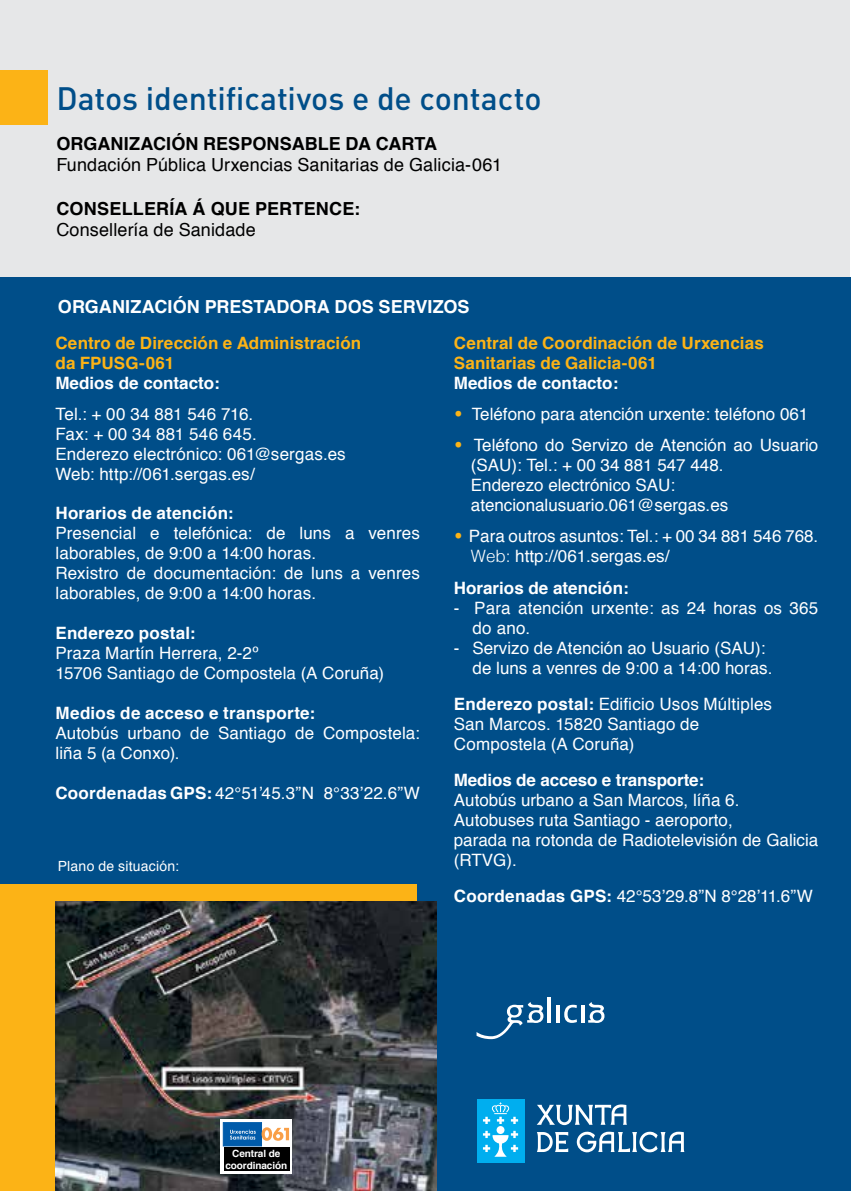
<style>
.page{position:relative;width:851px;height:1191px;background:#fff}
.page>*{position:absolute;margin:0;border:0;box-sizing:border-box;transform-origin:0 0}
.t1{font:500 32px "DIN";letter-spacing:-.005em;color:#004e89}
.t2{font:18px "Helvetica";letter-spacing:.01em;color:#000}
.t3{font:700 18px "Helvetica";letter-spacing:.01em;color:#000}
.t4{font:700 18px "Helvetica";letter-spacing:.005em;color:#fff}
.t5{font:17px/20px "Helvetica";color:#fff}
.t6{font:700 17px "Helvetica";color:#fff}
.t7{font:700 17px/20px "Helvetica";letter-spacing:.005em;color:#fcb316}
.t8{font:14px "Helvetica";letter-spacing:.015em;color:#fff}
.t9{font:700 10px/12px "Helvetica";letter-spacing:-.01em;color:#fff;text-align:center}
.s1{font-weight:700}
.s2{font-weight:700;font-size:26px;color:#fcb316}
.s3{font-weight:300}
</style>
<div class="page">
<div style="left:0;top:0;width:849px;height:1191px;background:#e6e7e8"></div>
<div style="left:0;top:278px;width:850px;height:913px;background:#004e89"></div>
<div style="left:0;top:70px;width:48px;height:54px;background:#fcb316"></div>
<hr style="left:547px;top:996px;width:3px;height:26px;background:#fff">
<hr style="left:556px;top:1005px;width:3px;height:17px;background:#fff">
<svg style="left:564px;top:1004px;width:13px;height:19px"></svg>
<hr style="left:581px;top:1005px;width:3px;height:17px;background:#fff">
<svg style="left:588px;top:1002px;width:16px;height:21px"></svg>
<svg style="left:476px;top:1002px;width:67px;height:37px"></svg>
<div style="left:476px;top:1099px;width:48px;height:64px;background:#00aeef"></div>
<svg style="left:483px;top:1130px;width:35px;height:26px"></svg>
<div style="left:496px;top:1126px;width:8px;height:8px;background:#fff;border-radius:50%"></div>
<svg style="left:483px;top:1102px;width:35px;height:22px"></svg>
<svg style="left:536px;top:1104px;width:90px;height:21px"></svg>
<svg style="left:537px;top:1132px;width:31px;height:20px"></svg>
<svg style="left:576px;top:1131px;width:108px;height:22px"></svg>
<div style="left:0;top:885px;width:416px;height:306px;background:#fcb316"></div>
<img style="left:55px;top:902px;width:382px;height:289px">
<div style="left:220px;top:1119px;width:72px;height:55px;background:#fff"></div>
<div style="left:223px;top:1122px;width:38px;height:24px;background:#005baa;border:1px solid #005baa"></div>
<svg style="left:230px;top:1127px;width:59px;height:13px"></svg>
<div style="left:224px;top:1147px;width:65px;height:24px;background:#000"></div>
<h1 class="t1" style="left:56px;top:78px;width:486px">Datos identificativos e de contacto</h1>
<p class="t3" style="left:56px;top:129px;width:382px">ORGANIZACIÓN RESPONSABLE DA CARTA</p>
<p class="t2" style="left:56px;top:151px;width:447px">Fundación Pública Urxencias Sanitarias de Galicia-061</p>
<p class="t3" style="left:56px;top:194px;width:305px">CONSELLERÍA Á QUE PERTENCE:</p>
<p class="t2" style="left:56px;top:216px;width:201px">Consellería de Sanidade</p>
<p class="t4" style="left:58px;top:292px;width:413px">ORGANIZACIÓN PRESTADORA DOS SERVIZOS</p>
<p class="t7" style="left:55px;top:333px;width:307px">Centro de Dirección e Administración da FPUSG-061</p>
<p class="t6" style="left:55px;top:369px;width:166px">Medios de contacto:</p>
<p class="t5" style="left:55px;top:404px;width:292px">Tel.: + 00 34 881 546 716.<br>Fax: + 00 34 881 546 645.<br>Enderezo electrónico: 061@sergas.es<br>Web: http://061.sergas.es/</p>
<p class="t6" style="left:55px;top:499px;width:179px">Horarios de atención:</p>
<p class="t5" style="left:55px;top:523px;width:366px">Presencial e telefónica: de luns a venres laborables, de 9:00 a 14:00 horas.<br>Rexistro de documentación: de luns a venres laborables, de 9:00 a 14:00 horas.</p>
<p class="t6" style="left:55px;top:619px;width:142px">Enderezo postal:</p>
<p class="t5" style="left:55px;top:643px;width:330px">Praza Martín Herrera, 2-2º<br>15706 Santiago de Compostela (A Coruña)</p>
<p class="t6" style="left:55px;top:699px;width:261px">Medios de acceso e transporte:</p>
<p class="t5" style="left:55px;top:723px;width:366px">Autobús urbano de Santiago de Compostela: liña 5 (a Conxo).</p>
<p class="t5" style="left:55px;top:784px;width:366px"><span class="s1">Coordenadas GPS:</span> 42°51’45.3”N 8°33’22.6”W</p>
<p class="t8" style="left:58px;top:855px;width:123px">Plano de situación:</p>
<p class="t7" style="left:454px;top:333px;width:311px">Central de Coordinación de Urxencias<br>Sanitarias de Galicia-061</p>
<p class="t6" style="left:454px;top:369px;width:166px">Medios de contacto:</p>
<p class="t5" style="left:454px;top:404px;width:356px"><span class="s2">•</span> Teléfono para atención urxente: teléfono 061</p>
<p class="t5" style="left:471px;top:435px;width:349px;text-indent:-17px"><span class="s2">•</span> Teléfono do Servizo de Atención ao Usuario (SAU): Tel.: + 00 34 881 547 448.<br>Enderezo electrónico SAU: atencionalusuario.061@sergas.es</p>
<p class="t5" style="left:471px;top:527px;width:349px;text-indent:-17px"><span class="s2">•</span> Para outros asuntos: Tel.: + 00 34 881 546 768.<br><span class="s3">Web:</span> http://061.sergas.es/</p>
<p class="t6" style="left:454px;top:574px;width:176px">Horarios de atención:</p>
<p class="t5" style="left:472px;top:599px;width:347px;text-indent:-19px">- Para atención urxente: as 24 horas os 365 do ano.</p>
<p class="t5" style="left:472px;top:639px;width:301px;text-indent:-19px">- Servizo de Atención ao Usuario (SAU): de luns a venres de 9:00 a 14:00 horas.</p>
<p class="t5" style="left:454px;top:695px;width:320px"><span class="s1">Enderezo postal:</span> Edificio Usos Múltiples<br>San Marcos. 15820 Santiago de<br>Compostela (A Coruña)</p>
<p class="t6" style="left:454px;top:766px;width:252px">Medios de acceso e transporte:</p>
<p class="t5" style="left:454px;top:791px;width:366px">Autobús urbano a San Marcos, líña 6.<br>Autobuses ruta Santiago - aeroporto,<br>parada na rotonda de Radiotelevisión de Galicia (RTVG).</p>
<p class="t5" style="left:454px;top:887px;width:360px"><span class="s1">Coordenadas GPS:</span> 42°53’29.8”N 8°28’11.6”W</p>
<p class="t9" style="left:225px;top:1147px;width:63px">Central de coordinación</p>
</div>
